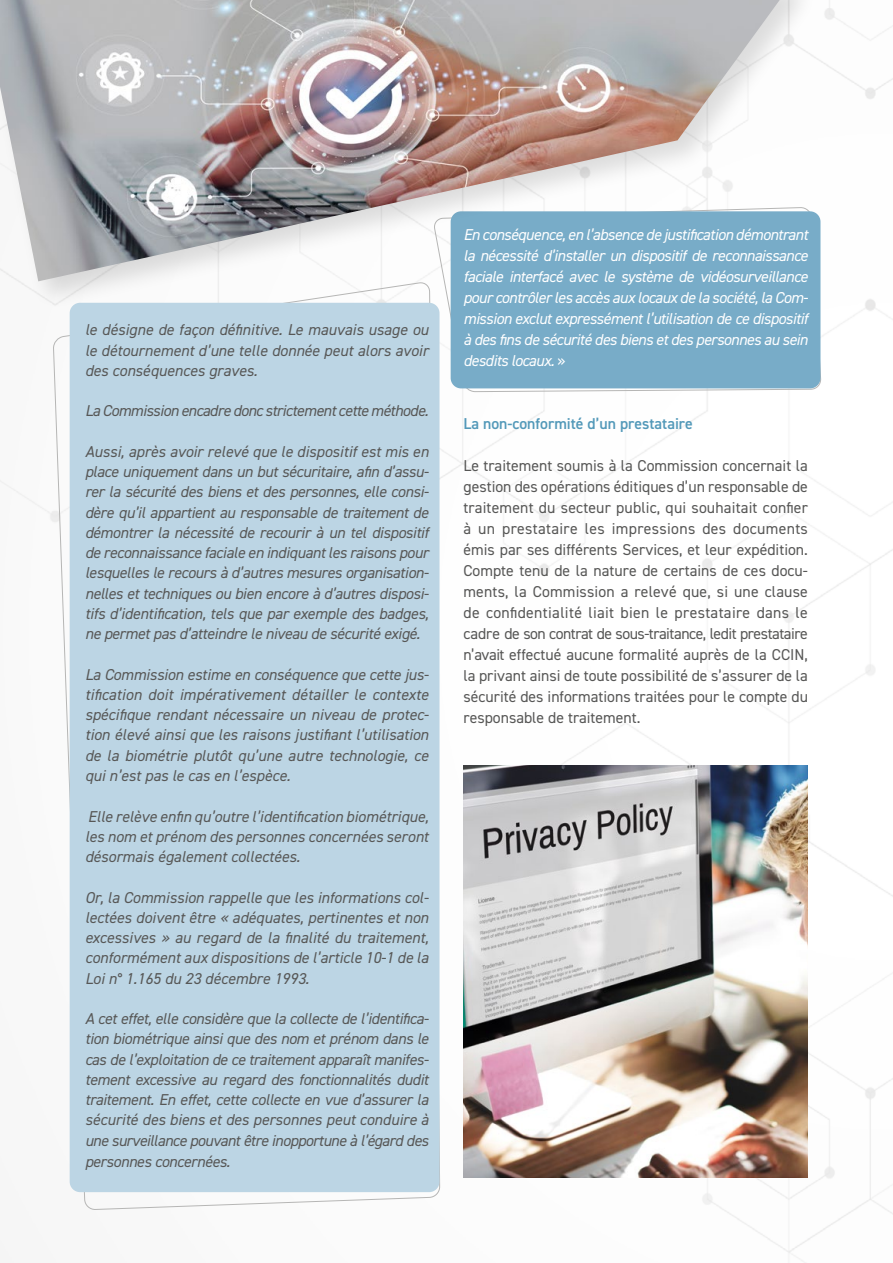
<style>
.page{position:relative;width:893px;height:1263px;background:#fff}
.page>*{position:absolute;margin:0;border:0;box-sizing:border-box;transform-origin:0 0}
.t1{font:italic 15.75px/20.2px "DIN2014";color:#575756;text-align:justify}
.t2{font:15.75px/21px "DIN2014";color:#575756;text-align:justify}
.t3{font:italic 15.75px/21px "DIN2014";letter-spacing:-.03em;color:#fff;text-align:justify}
.t4{font:italic 15.75px "DIN2014";letter-spacing:-.03em;color:#575756}
.t5{font:600 15.75px "DIN2014";color:#5399b9}
.s1{font-style:normal}
</style>
<div class="page">
<svg style="left:53px;top:311px;width:387px;height:899px"></svg>
<div style="left:70px;top:303px;width:369px;height:889px;background:#bcd5e4;border-radius:10px"></div>
<svg style="left:439px;top:215px;width:382px;height:177px"></svg>
<div style="left:451px;top:211px;width:369px;height:177px;background:#78acc8;border-radius:10px"></div>
<svg style="left:742px;top:1222px;width:94px;height:41px"></svg>
<div style="left:0;top:0;width:818px;height:311px;background:#000;opacity:.13"></div>
<img style="left:0;top:0;width:780px;height:281px">
<img style="left:463px;top:765px;width:345px;height:413px">
<p class="t1" style="left:85px;top:320px;width:345px">le désigne de façon définitive. Le mauvais usage ou le détournement d’une telle donnée peut alors avoir des conséquences graves.</p>
<p class="t4" style="left:85px;top:401px;width:345px">La Commission encadre donc strictement cette méthode.</p>
<p class="t1" style="left:85px;top:441px;width:345px">Aussi, après avoir relevé que le dispositif est mis en place uniquement dans un but sécuritaire, afin d’assu&shy;rer la sécurité des biens et des personnes, elle consi&shy;dère qu’il appartient au responsable de traitement de démontrer la nécessité de recourir à un tel dispositif de reconnaissance faciale en indiquant les raisons pour lesquelles le recours à d’autres mesures organisation&shy;nelles et techniques ou bien encore à d’autres disposi&shy;tifs d’identification, tels que par exemple des badges, ne permet pas d’atteindre le niveau de sécurité exigé.</p>
<p class="t1" style="left:85px;top:664px;width:345px">La Commission estime en conséquence que cette jus&shy;tification doit impérativement détailler le contexte spécifique rendant nécessaire un niveau de protec&shy;tion élevé ainsi que les raisons justifiant l’utilisation de la biométrie plutôt qu’une autre technologie, ce qui n’est pas le cas en l’espèce.</p>
<p class="t1" style="left:85px;top:806px;width:345px">Elle relève enfin qu’outre l’identification biométrique, les nom et prénom des personnes concernées seront désormais également collectées.</p>
<p class="t1" style="left:85px;top:887px;width:345px">Or, la Commission rappelle que les informations col&shy;lectées doivent être « adéquates, pertinentes et non excessives » au regard de la finalité du traitement, conformément aux dispositions de l’article 10-1 de la Loi n° 1.165 du 23 décembre 1993.</p>
<p class="t1" style="left:85px;top:1008px;width:345px">A cet effet, elle considère que la collecte de l’identifica&shy;tion biométrique ainsi que des nom et prénom dans le cas de l’exploitation de ce traitement apparaît manifes&shy;tement excessive au regard des fonctionnalités dudit traitement. En effet, cette collecte en vue d’assurer la sécurité des biens et des personnes peut conduire à une surveillance pouvant être inopportune à l’égard des personnes concernées.</p>
<p class="t3" style="left:463px;top:224px;width:346px">En conséquence, en l’absence de justification démontrant la nécessité d’installer un dispositif de reconnaissance faciale interfacé avec le système de vidéosurveillance pour contrôler les accès aux locaux de la société, la Com&shy;mission exclut expressément l’utilisation de ce dispositif à des fins de sécurité des biens et des personnes au sein desdits locaux. <span class="s1">»</span></p>
<p class="t5" style="left:463px;top:413px;width:231px">La non-conformité d’un prestataire</p>
<p class="t2" style="left:463px;top:455px;width:346px">Le traitement soumis à la Commission concernait la gestion des opérations éditiques d’un responsable de traitement du secteur public, qui souhaitait confier à un prestataire les impressions des documents émis par ses différents Services, et leur expédition.<br>Compte tenu de la nature de certains de ces docu&shy;ments, la Commission a relevé que, si une clause de confidentialité liait bien le prestataire dans le cadre de son contrat de sous-traitance, ledit prestataire n’avait effectué aucune formalité auprès de la CCIN, la privant ainsi de toute possibilité de s’assurer de la sécurité des informations traitées pour le compte du responsable de traitement.</p>
</div>
